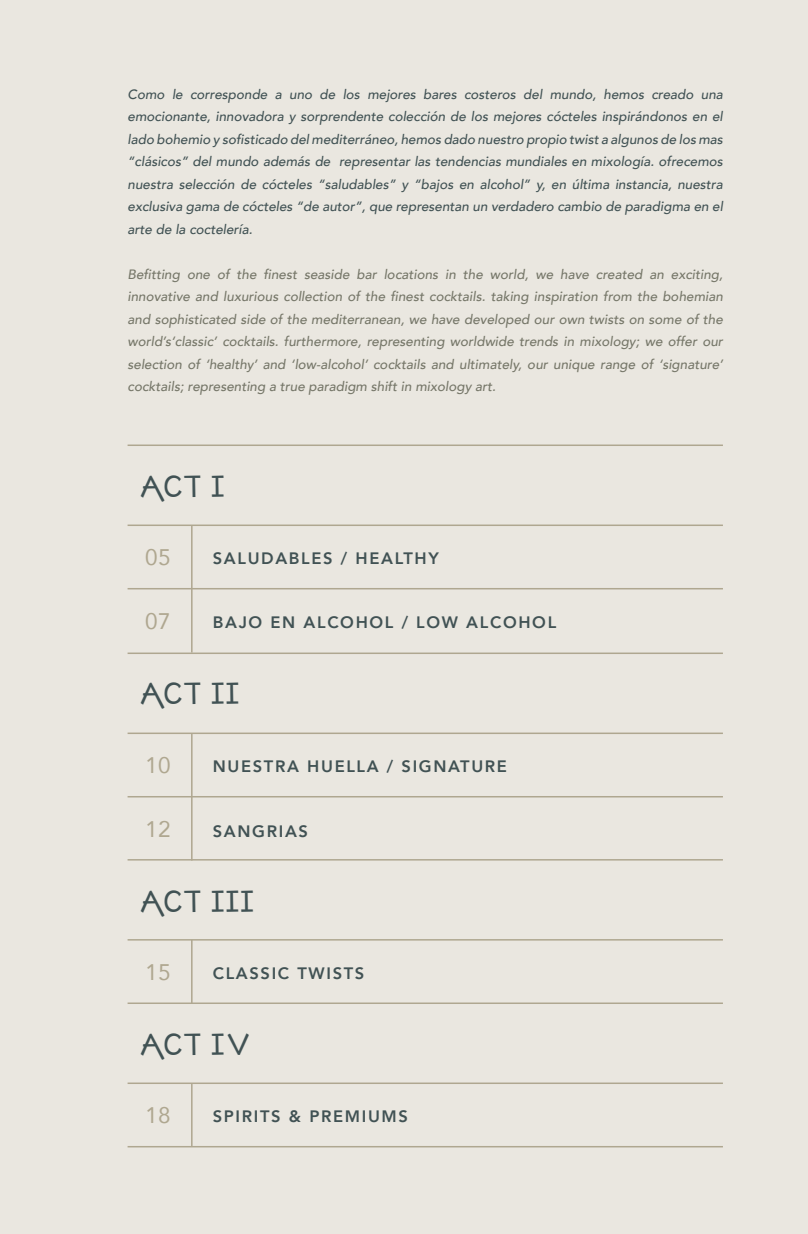
<style>
.page{position:relative;width:808px;height:1234px;background:#fff}
.page>*{position:absolute;margin:0;border:0;box-sizing:border-box;transform-origin:0 0}
.t1{font:33px "cafebrewerybold";letter-spacing:.05em;color:#415254}
.t2{font:22.5px "Avenir";letter-spacing:.03em;color:#afa790}
.t3{font:800 16.5px "Avenir";letter-spacing:.1em;color:#415254}
.t4{font:italic 500 13.5px/22.5px "Avenir";color:#415254;text-align:justify}
.t5{font:italic 500 13.5px/22.5px "Avenir";color:#767769;text-align:justify}
</style>
<div class="page">
<div style="left:0;top:0;width:808px;height:1233px;background:#eae7e0"></div>
<hr style="left:128px;top:444px;width:595px;height:2px;background:#afa790">
<hr style="left:128px;top:858px;width:595px;height:2px;background:#afa790">
<hr style="left:128px;top:1002px;width:595px;height:1px;background:#afa790">
<hr style="left:128px;top:524px;width:595px;height:2px;background:#afa790">
<hr style="left:128px;top:938px;width:595px;height:2px;background:#afa790">
<hr style="left:128px;top:1082px;width:595px;height:1px;background:#afa790">
<hr style="left:128px;top:1145px;width:595px;height:2px;background:#afa790">
<hr style="left:191px;top:525px;width:2px;height:127px;background:#afa790">
<hr style="left:191px;top:939px;width:2px;height:64px;background:#afa790">
<hr style="left:191px;top:1082px;width:2px;height:64px;background:#afa790">
<hr style="left:128px;top:588px;width:595px;height:1px;background:#afa790">
<hr style="left:128px;top:652px;width:595px;height:2px;background:#afa790">
<hr style="left:128px;top:732px;width:595px;height:2px;background:#afa790">
<hr style="left:191px;top:733px;width:2px;height:127px;background:#afa790">
<hr style="left:128px;top:795px;width:595px;height:2px;background:#afa790">
<p class="t4" style="left:128px;top:83px;width:597px">Como le corresponde a uno de los mejores bares costeros del mundo, hemos creado una emocionante, innovadora y sorprendente colección de los mejores cócteles inspirándonos en el lado bohemio y sofisticado del mediterráneo, hemos dado nuestro propio twist a algunos de los mas “clásicos” del mundo además de representar las tendencias mundiales en mixología. ofrecemos nuestra selección de cócteles “saludables” y “bajos en alcohol” y, en última instancia, nuestra exclusiva gama de cócteles “de autor”, que representan un verdadero cambio de paradigma en el arte de la coctelería.</p>
<p class="t5" style="left:128px;top:263px;width:597px">Befitting one of the finest seaside bar locations in the world, we have created an exciting, innovative and luxurious collection of the finest cocktails. taking inspiration from the bohemian and sophisticated side of the mediterranean, we have developed our own twists on some of the world’s‘classic’ cocktails. furthermore, representing worldwide trends in mixology; we offer our selection of ‘healthy’ and ‘low-alcohol’ cocktails and ultimately, our unique range of ‘signature’ cocktails; representing a true paradigm shift in mixology art.</p>
<h1 class="t1" style="left:141px;top:469px;width:86px">ACT I</h1>
<h2 class="t2" style="left:145px;top:539px;width:27px">05</h2>
<h2 class="t2" style="left:145px;top:603px;width:27px">07</h2>
<p class="t3" style="left:213px;top:545px;width:227px">SALUDABLES / HEALTHY</p>
<p class="t3" style="left:213px;top:609px;width:345px">BAJO EN ALCOHOL / LOW ALCOHOL</p>
<h1 class="t1" style="left:141px;top:676px;width:100px">ACT II</h1>
<h2 class="t2" style="left:145px;top:747px;width:27px">10</h2>
<h2 class="t2" style="left:145px;top:810px;width:27px">12</h2>
<p class="t3" style="left:213px;top:753px;width:296px">NUESTRA HUELLA / SIGNATURE</p>
<p class="t3" style="left:213px;top:818px;width:97px">SANGRIAS</p>
<h1 class="t1" style="left:141px;top:883px;width:115px">ACT III</h1>
<h2 class="t2" style="left:145px;top:953px;width:27px">15</h2>
<p class="t3" style="left:213px;top:960px;width:153px">CLASSIC TWISTS</p>
<h1 class="t1" style="left:141px;top:1027px;width:112px">ACT IV</h1>
<h2 class="t2" style="left:145px;top:1096px;width:27px">18</h2>
<p class="t3" style="left:213px;top:1103px;width:197px">SPIRITS &amp; PREMIUMS</p>
</div>
